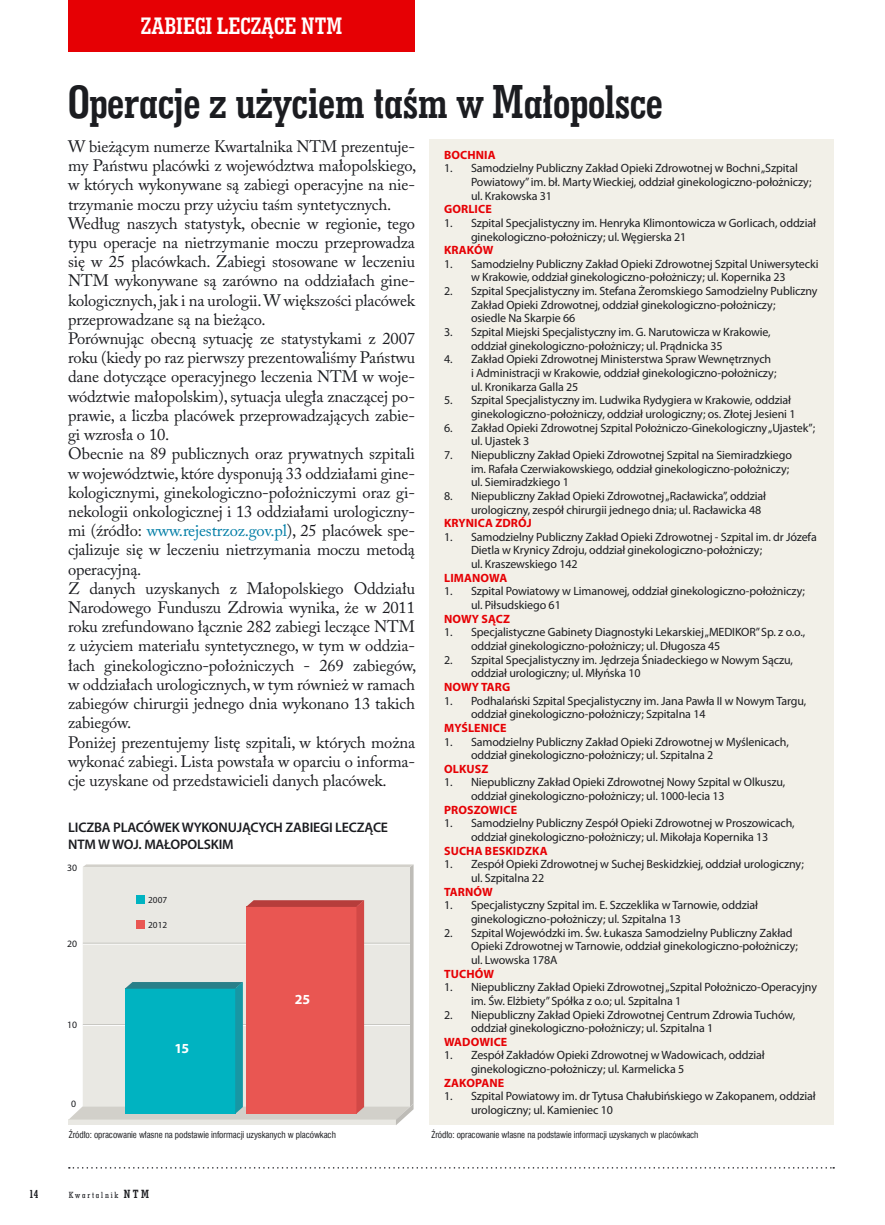
<style>
.page{position:relative;width:885px;height:1225px;background:#fff}
.page>*{position:absolute;margin:0;border:0;box-sizing:border-box;transform-origin:0 0}
.t1{font:48px "Geo Slab 703 Bd Cn EU Normal";letter-spacing:-.01em;color:#1b1c20}
.t2{font:24px "Geo Slab 703 Bd Cn EU Normal";color:#fff}
.t3{font:16.5px/19.2px "Adobe Caslon Pro";letter-spacing:-.01em;color:#1b1c20}
.t4{font:600 13.95px/16.6px "Myriad Pro";letter-spacing:-.015em;color:#1b1c20}
.t5{font:700 13.95px "Myriad Pro";color:#fff}
.t6{font:12px/13.6px "Myriad Pro";letter-spacing:-.01em;color:#1b1c20}
.t7{font:700 12px "Myriad Pro";letter-spacing:.01em;color:#e60004}
.t8{font:12px "Geo Slab 703 Bd Cn EU Normal";color:#1b1c20}
.t9{font:9.75px "Myriad Pro";color:#1b1c20}
.t10{font:9.3px "Myriad Pro";color:#1b1c20}
.t11{font:9px "Swis 721 Cn EU Normal";letter-spacing:-.01em;color:#1b1c20}
.t12{font:9px "Geo Slab 703 Md Cn EU Normal";letter-spacing:.2em;color:#1b1c20}
.s1{color:#007da6}
.s2{font-family:"Geo Slab 703 Bd Cn EU Normal";font-size:12px}
</style>
<div class="page">
<svg style="left:69px;top:1167px;width:765px;height:1px"></svg>
<div style="left:68px;top:0;width:347px;height:51px;background:#e60004"></div>
<div style="left:429px;top:140px;width:404px;height:985px;background:#f2f0e8"></div>
<svg style="left:69px;top:864px;width:344px;height:261px;background:#bfb4b3"></svg>
<h2 class="t2" style="left:141px;top:11px;width:203px">ZABIEGI LECZĄCE NTM</h2>
<h1 class="t1" style="left:68px;top:71px;width:596px">Operacje z użyciem taśm w Małopolsce</h1>
<p class="t3" style="left:68px;top:137px;width:349px">W bieżącym numerze Kwartalnika NTM prezentuje&shy;my Państwu placówki z województwa małopolskiego, w których wykonywane są zabiegi operacyjne na nie&shy;trzymanie moczu przy użyciu taśm syntetycznych.<br>Według naszych statystyk, obecnie w regionie, tego typu operacje na nietrzymanie moczu przeprowadza się w 25 placówkach. Zabiegi stosowane w leczeniu NTM wykonywane są zarówno na oddziałach gine&shy;kologicznych, jak i na urologii. W większości placówek przeprowadzane są na bieżąco.<br>Porównując obecną sytuację ze statystykami z 2007 roku (kiedy po raz pierwszy prezentowaliśmy Państwu dane dotyczące operacyjnego leczenia NTM w woje&shy;wództwie małopolskim), sytuacja uległa znaczącej po&shy;prawie, a liczba placówek przeprowadzających zabie&shy;gi wzrosła o 10.<br>Obecnie na 89 publicznych oraz prywatnych szpitali w województwie, które dysponują 33 oddziałami gine&shy;kologicznymi, ginekologiczno-położniczymi oraz gi&shy;nekologii onkologicznej i 13 oddziałami urologiczny&shy;mi (źródło: <span class="s1">www.rejestrzoz.gov.pl</span>), 25 placówek spe&shy;cjalizuje się w leczeniu nietrzymania moczu metodą operacyjną.<br>Z danych uzyskanych z Małopolskiego Oddziału Narodowego Funduszu Zdrowia wynika, że w 2011 roku zrefundowano łącznie 282 zabiegi leczące NTM z użyciem materiału syntetycznego, w tym w oddzia&shy;łach ginekologiczno-położniczych - 269 zabiegów, w oddziałach urologicznych, w tym również w ramach zabiegów chirurgii jednego dnia wykonano 13 takich zabiegów.<br>Poniżej prezentujemy listę szpitali, w których można wykonać zabiegi. Lista powstała w oparciu o informa&shy;cje uzyskane od przedstawicieli danych placówek.</p>
<p class="t7" style="left:444px;top:147px;width:47px">BOCHNIA</p>
<p class="t6" style="left:471px;top:161px;width:342px;text-indent:-27px">1. Samodzielny Publiczny Zakład Opieki Zdrowotnej w Bochni „Szpital<br>Powiatowy” im. bł. Marty Wieckiej, oddział ginekologiczno-położniczy; ul. Krakowska 31</p>
<p class="t7" style="left:444px;top:201px;width:49px">GORLICE</p>
<p class="t6" style="left:471px;top:216px;width:346px;text-indent:-27px">1. Szpital Specjalistyczny im. Henryka Klimontowicza w Gorlicach, oddział ginekologiczno-położniczy; ul. Węgierska 21</p>
<p class="t7" style="left:444px;top:242px;width:16px">KRAK</p>
<p class="t7" style="left:474px;top:242px;width:19px">ÓW</p>
<p class="t6" style="left:444px;top:257px;width:376px;text-align:center">1. Samodzielny Publiczny Zakład Opieki Zdrowotnej Szpital Uniwersytecki w Krakowie, oddział ginekologiczno-położniczy; ul. Kopernika 23</p>
<p class="t6" style="left:471px;top:284px;width:348px;text-indent:-27px">2. Szpital Specjalistyczny im. Stefana Żeromskiego Samodzielny Publiczny<br>Zakład Opieki Zdrowotnej, oddział ginekologiczno-położniczy;<br>osiedle Na Skarpie 66</p>
<p class="t6" style="left:471px;top:325px;width:301px;text-indent:-27px">3. Szpital Miejski Specjalistyczny im. G. Narutowicza w Krakowie, oddział ginekologiczno-położniczy; ul. Prądnicka 35</p>
<p class="t6" style="left:471px;top:352px;width:307px;text-indent:-27px">4. Zakład Opieki Zdrowotnej Ministerstwa Spraw Wewnętrznych i Administracji w Krakowie, oddział ginekologiczno-położniczy; ul. Kronikarza Galla 25</p>
<p class="t6" style="left:471px;top:393px;width:326px;text-indent:-27px">5. Szpital Specjalistyczny im. Ludwika Rydygiera w Krakowie, oddział ginekologiczno-położniczy, oddział urologiczny; os. Złotej Jesieni 1</p>
<p class="t6" style="left:471px;top:420px;width:345px;text-indent:-27px">6. Zakład Opieki Zdrowotnej Szpital Położniczo-Ginekologiczny „Ujastek”; ul. Ujastek 3</p>
<p class="t6" style="left:471px;top:448px;width:322px;text-indent:-27px">7. Niepubliczny Zakład Opieki Zdrowotnej Szpital na Siemiradzkiego im. Rafała Czerwiakowskiego, oddział ginekologiczno-położniczy; ul. Siemiradzkiego 1</p>
<p class="t6" style="left:471px;top:489px;width:297px;text-indent:-27px">8. Niepubliczny Zakład Opieki Zdrowotnej „Racławicka”, oddział urologiczny, zespół chirurgii jednego dnia; ul. Racławicka 48</p>
<p class="t7" style="left:444px;top:515px;width:89px">KRYNICA ZDRÓJ</p>
<p class="t6" style="left:471px;top:530px;width:347px;text-indent:-27px">1. Samodzielny Publiczny Zakład Opieki Zdrowotnej - Szpital im. dr Józefa<br>Dietla w Krynicy Zdroju, oddział ginekologiczno-położniczy;<br>ul. Kraszewskiego 142</p>
<p class="t7" style="left:444px;top:570px;width:47px">LIMANOWA</p>
<p class="t6" style="left:471px;top:584px;width:335px;text-indent:-27px">1. Szpital Powiatowy w Limanowej, oddział ginekologiczno-położniczy; ul. Piłsudskiego 61</p>
<p class="t7" style="left:444px;top:611px;width:10px">NOW</p>
<p class="t7" style="left:472px;top:611px;width:38px">Y SĄCZ</p>
<p class="t6" style="left:471px;top:625px;width:336px;text-indent:-27px">1. Specjalistyczne Gabinety Diagnostyki Lekarskiej „MEDIKOR” Sp. z o.o., oddział ginekologiczno-położniczy; ul. Długosza 45</p>
<p class="t6" style="left:471px;top:652px;width:323px;text-indent:-27px">2. Szpital Specjalistyczny im. Jędrzeja Śniadeckiego w Nowym Sączu, oddział urologiczny; ul. Młyńska 10</p>
<p class="t7" style="left:444px;top:679px;width:10px">NOW</p>
<p class="t7" style="left:472px;top:679px;width:24px">Y TARG</p>
<p class="t6" style="left:471px;top:693px;width:337px;text-indent:-27px">1. Podhalański Szpital Specjalistyczny im. Jana Pawła II w Nowym Targu, oddział ginekologiczno-położniczy; Szpitalna 14</p>
<p class="t7" style="left:444px;top:720px;width:64px">MYŚLENICE</p>
<p class="t6" style="left:471px;top:734px;width:319px;text-indent:-27px">1. Samodzielny Publiczny Zakład Opieki Zdrowotnej w Myślenicach, oddział ginekologiczno-położniczy; ul. Szpitalna 2</p>
<p class="t7" style="left:444px;top:761px;width:39px">OLKUSZ</p>
<p class="t6" style="left:471px;top:775px;width:316px;text-indent:-27px">1. Niepubliczny Zakład Opieki Zdrowotnej Nowy Szpital w Olkuszu, oddział ginekologiczno-położniczy; ul. 1000-lecia 13</p>
<p class="t7" style="left:444px;top:802px;width:16px">PROSZOWI</p>
<p class="t7" style="left:503px;top:802px;width:15px">CE</p>
<p class="t6" style="left:444px;top:816px;width:352px;text-align:center">1. Samodzielny Publiczny Zespół Opieki Zdrowotnej w Proszowicach, oddział ginekologiczno-położniczy; ul. Mikołaja Kopernika 13</p>
<p class="t7" style="left:444px;top:843px;width:63px">SUCHA BESKIDZKA</p>
<p class="t6" style="left:471px;top:857px;width:334px;text-indent:-27px">1. Zespół Opieki Zdrowotnej w Suchej Beskidzkiej, oddział urologiczny; ul. Szpitalna 22</p>
<p class="t7" style="left:444px;top:883px;width:49px">TARNÓW</p>
<p class="t6" style="left:471px;top:898px;width:288px;text-indent:-27px">1. Specjalistyczny Szpital im. E. Szczeklika w Tarnowie, oddział ginekologiczno-położniczy; ul. Szpitalna 13</p>
<p class="t6" style="left:471px;top:925px;width:328px;text-indent:-27px">2. Szpital Wojewódzki im. Św. Łukasza Samodzielny Publiczny Zakład<br>Opieki Zdrowotnej w Tarnowie, oddział ginekologiczno-położniczy; ul. Lwowska 178A</p>
<p class="t7" style="left:444px;top:965px;width:50px">TUCHÓW</p>
<p class="t6" style="left:471px;top:980px;width:347px;text-indent:-27px">1. Niepubliczny Zakład Opieki Zdrowotnej „Szpital Położniczo-Operacyjny im. Św. Elżbiety” Spółka z o.o; ul. Szpitalna 1</p>
<p class="t6" style="left:471px;top:1007px;width:326px;text-indent:-27px">2. Niepubliczny Zakład Opieki Zdrowotnej Centrum Zdrowia Tuchów, oddział ginekologiczno-położniczy; ul. Szpitalna 1</p>
<p class="t7" style="left:444px;top:1034px;width:19px">WADOWI</p>
<p class="t7" style="left:493px;top:1034px;width:15px">CE</p>
<p class="t6" style="left:471px;top:1048px;width:295px;text-indent:-27px">1. Zespół Zakładów Opieki Zdrowotnej w Wadowicach, oddział ginekologiczno-położniczy; ul. Karmelicka 5</p>
<p class="t7" style="left:444px;top:1074px;width:16px">ZAKOPA</p>
<p class="t7" style="left:489px;top:1074px;width:16px">NE</p>
<p class="t6" style="left:471px;top:1089px;width:346px;text-indent:-27px">1. Szpital Powiatowy im. dr Tytusa Chałubińskiego w Zakopanem, oddział urologiczny; ul. Kamieniec 10</p>
<p class="t4" style="left:68px;top:819px;width:321px">LICZBA PLACÓWEK WYKONUJĄCYCH ZABIEGI LECZĄCE<br>NTM W WOJ. MAŁOPOLSKIM</p>
<p class="t9" style="left:67px;top:861px;width:12px">30</p>
<p class="t10" style="left:148px;top:894px;width:20px">2007</p>
<p class="t10" style="left:148px;top:919px;width:20px">2012</p>
<p class="t9" style="left:67px;top:938px;width:12px">20</p>
<p class="t5" style="left:295px;top:990px;width:17px">25</p>
<p class="t9" style="left:67px;top:1018px;width:12px">10</p>
<p class="t5" style="left:174px;top:1039px;width:16px">15</p>
<p class="t9" style="left:71px;top:1098px;width:7px">0</p>
<p class="t11" style="left:69px;top:1128px;width:268px">Źródło: opracowanie własne na podstawie informacji uzyskanych w placówkach</p>
<p class="t11" style="left:431px;top:1128px;width:268px">Źródło: opracowanie własne na podstawie informacji uzyskanych w placówkach</p>
<p class="t8" style="left:29px;top:1186px;width:11px">14</p>
<p class="t12" style="left:69px;top:1189px;width:82px">Kwartalnik <span class="s2">NTM</span></p>
</div>
